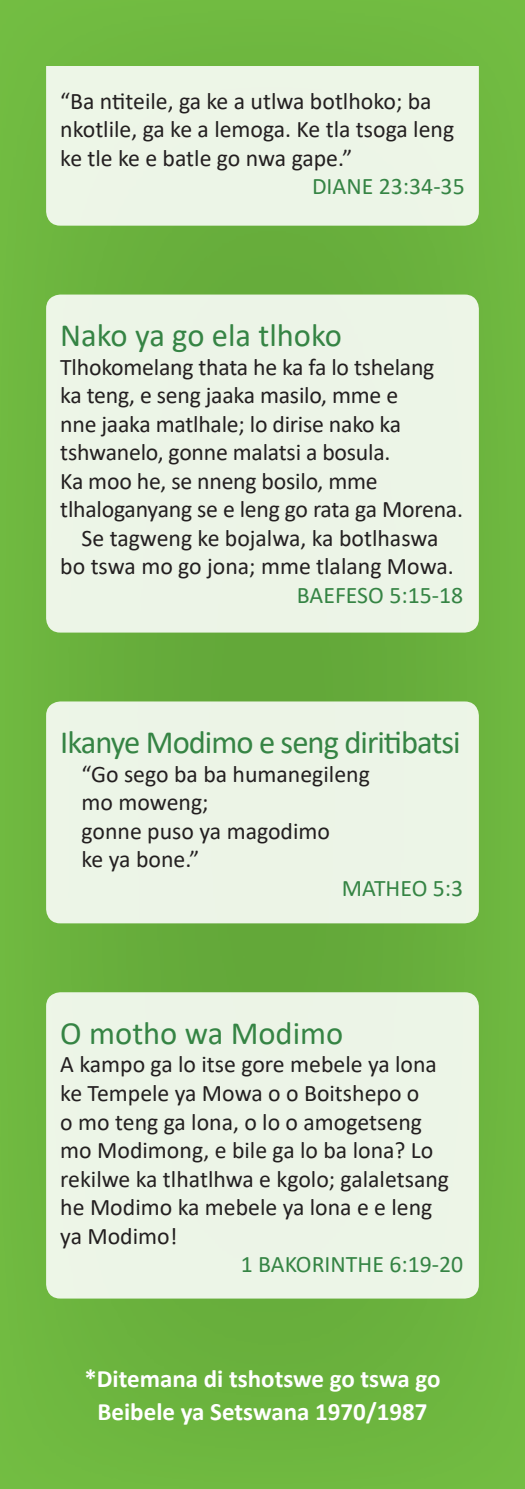
<style>
.page{position:relative;width:525px;height:1489px;background:#fff}
.page>*{position:absolute;margin:0;border:0;box-sizing:border-box;transform-origin:0 0}
.t1{font:32.5px "Calibri";color:#358444}
.t2{font:32.5px "Calibri";letter-spacing:-.03em;color:#358444}
.t3{font:700 25px/32.5px "Calibri";color:#fff;text-align:center}
.t4{font:23.75px/28.5px "Calibri";color:#231f20}
.t5{font:23.75px "Calibri";color:#358444}
</style>
<div class="page">
<div style="left:0;top:0;width:524px;height:1488px;background:linear-gradient(to right,#6cb43e,#6cb340)"></div>
<div style="left:46px;top:66px;width:432px;height:160px;background:#edf5e7"></div>
<div style="left:46px;top:294px;width:432px;height:338px;background:#ecf4e7;border-radius:14px"></div>
<div style="left:46px;top:701px;width:432px;height:222px;background:#ecf4e7;border-radius:14px"></div>
<div style="left:46px;top:992px;width:432px;height:306px;background:#ecf5e7;border-radius:14px"></div>
<p class="t4" style="left:60px;top:86px;width:395px">“Ba ntiteile, ga ke a utlwa botlhoko; ba nkotlile, ga ke a lemoga. Ke tla tsoga leng ke tle ke e batle go nwa gape.”</p>
<p class="t5" style="left:312px;top:170px;width:154px">DIANE 23:34-35</p>
<h1 class="t1" style="left:60px;top:313px;width:283px">Nako ya go ela tlhoko</h1>
<p class="t4" style="left:60px;top:352px;width:375px">Tlhokomelang thata he ka fa lo tshelang</p>
<p class="t4" style="left:60px;top:380px;width:339px">ka teng, e seng jaaka masilo, mme e</p>
<p class="t4" style="left:60px;top:409px;width:342px">nne jaaka matlhale; lo dirise nako ka</p>
<p class="t4" style="left:60px;top:437px;width:331px">tshwanelo, gonne malatsi a bosula.</p>
<p class="t4" style="left:60px;top:466px;width:319px">Ka moo he, se nneng bosilo, mme</p>
<p class="t4" style="left:60px;top:494px;width:404px">tlhaloganyang se e leng go rata ga Morena.</p>
<p class="t4" style="left:81px;top:523px;width:358px">Se tagweng ke bojalwa, ka botlhaswa</p>
<p class="t4" style="left:60px;top:551px;width:395px">bo tswa mo go jona; mme tlalang Mowa.</p>
<p class="t5" style="left:297px;top:578px;width:168px">BAEFESO 5:15-18</p>
<h1 class="t2" style="left:60px;top:719px;width:401px">Ikanye Modimo e seng diritibatsi</h1>
<p class="t4" style="left:81px;top:759px;width:289px">“Go sego ba ba humanegileng mo moweng;<br>gonne puso ya magodimo<br>ke ya bone.”</p>
<p class="t5" style="left:341px;top:871px;width:123px">MATHEO 5:3</p>
<h1 class="t1" style="left:60px;top:1010px;width:284px">O motho wa Modimo</h1>
<p class="t4" style="left:60px;top:1049px;width:390px">A kampo ga lo itse gore mebele ya lona ke Tempele ya Mowa o o Boitshepo o<br>o mo teng ga lona, o lo o amogetseng mo Modimong, e bile ga lo ba lona? Lo rekilwe ka tlhatlhwa e kgolo; galaletsang he Modimo ka mebele ya lona e e leng ya Modimo!</p>
<p class="t5" style="left:241px;top:1247px;width:224px">1 BAKORINTHE 6:19-20</p>
<p class="t3" style="left:84px;top:1361px;width:357px">*Ditemana di tshotswe go tswa go<br>Beibele ya Setswana 1970/1987</p>
</div>
